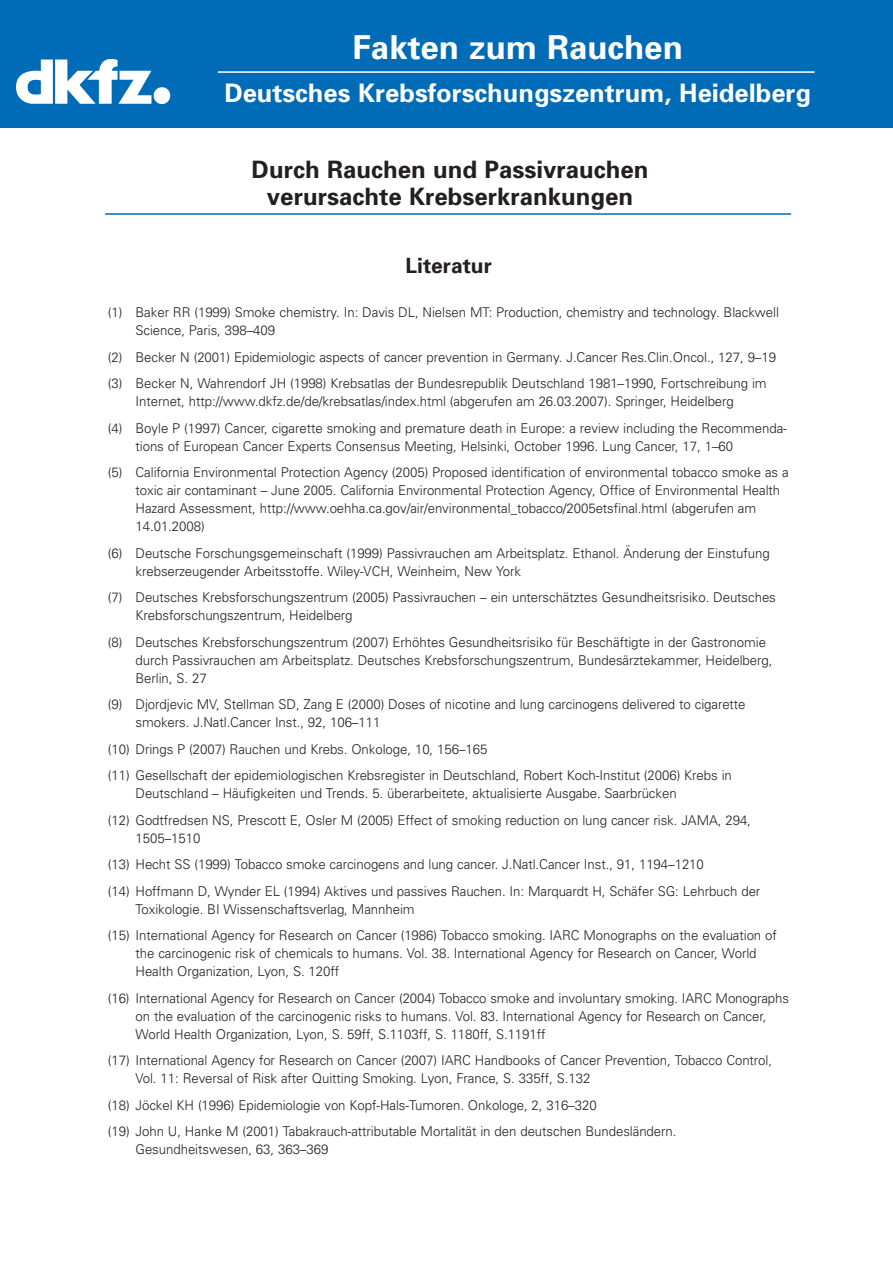
<style>
.page{position:relative;width:893px;height:1263px;background:#fff}
.page>*{position:absolute;margin:0;border:0;box-sizing:border-box;transform-origin:0 0}
.t1{font:700 33px "Univers";color:#fff}
.t2{font:700 25.5px "Univers";color:#fff}
.t3{font:700 24px/27px "Univers";color:#231f20;text-align:center}
.t4{font:700 21px "Univers";color:#231f20}
.t5{font:300 13.5px/18px "Univers";letter-spacing:-.005em;color:#231f20}
</style>
<div class="page">
<div style="left:0;top:0;width:892px;height:128px;background:#006bb6"></div>
<img style="left:17px;top:59px;width:154px;height:45px">
<hr style="left:218px;top:71px;width:596px;height:2px;background:#fff">
<hr style="left:105px;top:213px;width:686px;height:2px;background:#006bb6">
<p class="t1" style="left:352px;top:35px;width:332px">Fakten zum Rauchen</p>
<p class="t2" style="left:224px;top:84px;width:588px">Deutsches Krebsforschungszentrum, Heidelberg</p>
<p class="t3" style="left:252px;top:158px;width:398px">Durch Rauchen und Passivrauchen verursachte Krebserkrankungen</p>
<p class="t4" style="left:405px;top:257px;width:88px">Literatur</p>
<p class="t5" style="left:135px;top:305px;width:645px;text-indent:-28px">(1) Baker RR (1999) Smoke chemistry. In: Davis DL, Nielsen MT: Production, chemistry and technology. Blackwell<br>Science, Paris, 398–409</p>
<p class="t5" style="left:108px;top:345px;width:669px;line-height:26.5px">(2) Becker N (2001) Epidemiologic aspects of cancer prevention in Germany. J.Cancer Res.Clin.Oncol., 127, 9–19 (3) Becker N, Wahrendorf JH (1998) Krebsatlas der Bundesrepublik Deutschland 1981–1990, Fortschreibung im</p>
<p class="t5" style="left:108px;top:389px;width:680px;line-height:26.5px;text-indent:28px">Internet, http://www.dkfz.de/de/krebsatlas/index.html (abgerufen am 26.03.2007). Springer, Heidelberg<br>(4) Boyle P (1997) Cancer, cigarette smoking and premature death in Europe: a review including the Recommenda-</p>
<p class="t5" style="left:108px;top:434px;width:682px;line-height:26.5px;text-indent:28px">tions of European Cancer Experts Consensus Meeting, Helsinki, October 1996. Lung Cancer, 17, 1–60<br>(5) California Environmental Protection Agency (2005) Proposed identification of environmental tobacco smoke as a</p>
<p class="t5" style="left:135px;top:483px;width:646px">toxic air contaminant – June 2005. California Environmental Protection Agency, Office of Environmental Health<br>Hazard Assessment, http://www.oehha.ca.gov/air/environmental_tobacco/2005etsfinal.html (abgerufen am<br>14.01.2008)</p>
<p class="t5" style="left:135px;top:545px;width:635px;text-indent:-28px">(6) Deutsche Forschungsgemeinschaft (1999) Passivrauchen am Arbeitsplatz. Ethanol. Änderung der Einstufung krebserzeugender Arbeitsstoffe. Wiley-VCH, Weinheim, New York</p>
<p class="t5" style="left:135px;top:590px;width:642px;text-indent:-28px">(7) Deutsches Krebsforschungszentrum (2005) Passivrauchen – ein unterschätztes Gesundheitsrisiko. Deutsches<br>Krebsforschungszentrum, Heidelberg</p>
<p class="t5" style="left:135px;top:634px;width:638px;text-indent:-28px">(8) Deutsches Krebsforschungszentrum (2007) Erhöhtes Gesundheitsrisiko für Beschäftigte in der Gastronomie durch Passivrauchen am Arbeitsplatz. Deutsches Krebsforschungszentrum, Bundesärztekammer, Heidelberg,<br>Berlin, S. 27</p>
<p class="t5" style="left:135px;top:697px;width:611px;text-indent:-28px">(9) Djordjevic MV, Stellman SD, Zang E (2000) Doses of nicotine and lung carcinogens delivered to cigarette smokers. J.Natl.Cancer Inst., 92, 106–111</p>
<p class="t5" style="left:108px;top:737px;width:625px;line-height:26.5px">(10) Drings P (2007) Rauchen und Krebs. Onkologe, 10, 156–165<br>(11) Gesellschaft der epidemiologischen Krebsregister in Deutschland, Robert Koch-Institut (2006) Krebs in</p>
<p class="t5" style="left:108px;top:781px;width:644px;line-height:26.5px;text-indent:28px">Deutschland – Häufigkeiten und Trends. 5. überarbeitete, aktualisierte Ausgabe. Saarbrücken<br>(12) Godtfredsen NS, Prescott E, Osler M (2005) Effect of smoking reduction on lung cancer risk. JAMA, 294,</p>
<p class="t5" style="left:108px;top:826px;width:654px;line-height:26.5px;text-indent:28px">1505–1510<br>(13) Hecht SS (1999) Tobacco smoke carcinogens and lung cancer. J.Natl.Cancer Inst., 91, 1194–1210<br>(14) Hoffmann D, Wynder EL (1994) Aktives und passives Rauchen. In: Marquardt H, Schäfer SG: Lehrbuch der</p>
<p class="t5" style="left:108px;top:897px;width:670px;line-height:26.5px;text-indent:28px">Toxikologie. BI Wissenschaftsverlag, Mannheim<br>(15) International Agency for Research on Cancer (1986) Tobacco smoking. IARC Monographs on the evaluation of</p>
<p class="t5" style="left:135px;top:946px;width:622px">the carcinogenic risk of chemicals to humans. Vol. 38. International Agency for Research on Cancer, World<br>Health Organization, Lyon, S. 120ff</p>
<p class="t5" style="left:135px;top:990px;width:655px;text-indent:-28px">(16) International Agency for Research on Cancer (2004) Tobacco smoke and involuntary smoking. IARC Monographs on the evaluation of the carcinogenic risks to humans. Vol. 83. International Agency for Research on Cancer,<br>World Health Organization, Lyon, S. 59ff, S.1103ff, S. 1180ff, S.1191ff</p>
<p class="t5" style="left:135px;top:1053px;width:638px;text-indent:-28px">(17) International Agency for Research on Cancer (2007) IARC Handbooks of Cancer Prevention, Tobacco Control,<br>Vol. 11: Reversal of Risk after Quitting Smoking. Lyon, France, S. 335ff, S.132</p>
<p class="t5" style="left:108px;top:1093px;width:570px;line-height:26.5px">(18) Jöckel KH (1996) Epidemiologie von Kopf-Hals-Tumoren. Onkologe, 2, 316–320<br>(19) John U, Hanke M (2001) Tabakrauch-attributable Mortalität in den deutschen Bundesländern.</p>
<p class="t5" style="left:135px;top:1142px;width:194px">Gesundheitswesen, 63, 363–369</p>
</div>
